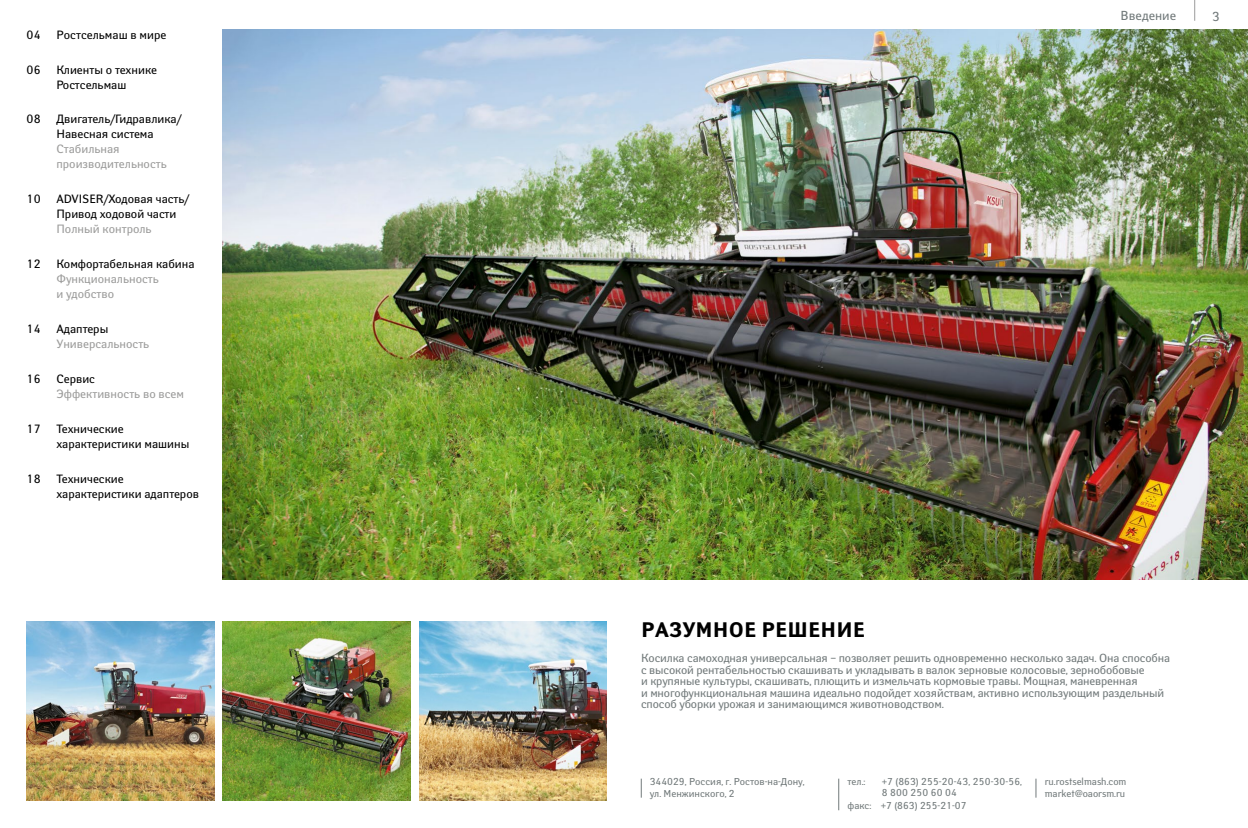
<style>
.page{position:relative;width:1248px;height:828px;background:#fff}
.page>*{position:absolute;margin:0;border:0;box-sizing:border-box;transform-origin:0 0}
.t1{font:700 21px "Yanus";letter-spacing:.01em;color:#000}
.t2{font:13px "Yanus";color:#727a7b}
.t3{font:12px/15px "Yanus";color:#000}
.t4{font:12px/15px "Yanus";color:#9c9c9b}
.t5{font:11.7px/11.5px "Yanus";letter-spacing:-.01em;color:#727a7b}
.t6{font:10px/12px "Yanus";color:#727a7b}
</style>
<div class="page">
<svg style="left:1194px;top:0;width:1px;height:21px"></svg>
<img style="left:27px;top:622px;width:187px;height:178px">
<img style="left:419px;top:622px;width:188px;height:178px">
<img style="left:223px;top:622px;width:187px;height:178px">
<img style="left:223px;top:30px;width:1024px;height:550px">
<svg style="left:641px;top:778px;width:1px;height:19px"></svg>
<hr style="left:838px;top:778px;width:1px;height:32px;background:#727a7b">
<svg style="left:1035px;top:778px;width:1px;height:19px"></svg>
<p class="t3" style="left:27px;top:27px;width:16px">04</p>
<p class="t3" style="left:56px;top:27px;width:111px">Ростсельмаш в мире</p>
<p class="t3" style="left:27px;top:62px;width:16px">06</p>
<p class="t3" style="left:56px;top:62px;width:102px">Клиенты о технике<br>Ростсельмаш</p>
<p class="t3" style="left:27px;top:112px;width:16px">08</p>
<p class="t3" style="left:56px;top:112px;width:126px">Двигатель/Гидравлика/<br>Навесная система</p>
<p class="t4" style="left:56px;top:142px;width:112px">Стабильная производительность</p>
<p class="t3" style="left:27px;top:191px;width:16px">10</p>
<p class="t3" style="left:56px;top:191px;width:134px">ADVISER/Ходовая часть/<br>Привод ходовой части</p>
<p class="t4" style="left:56px;top:221px;width:97px">Полный контроль</p>
<p class="t3" style="left:27px;top:256px;width:16px">12</p>
<p class="t3" style="left:56px;top:256px;width:140px">Комфортабельная кабина</p>
<p class="t4" style="left:56px;top:271px;width:104px">Функциональность и удобство</p>
<p class="t3" style="left:27px;top:321px;width:16px">14</p>
<p class="t3" style="left:56px;top:321px;width:53px">Адаптеры</p>
<p class="t4" style="left:56px;top:336px;width:94px">Универсальность</p>
<p class="t3" style="left:27px;top:371px;width:16px">16</p>
<p class="t3" style="left:56px;top:371px;width:40px">Сервис</p>
<p class="t4" style="left:56px;top:386px;width:129px">Эффективность во всем</p>
<p class="t3" style="left:27px;top:421px;width:16px">17</p>
<p class="t3" style="left:56px;top:421px;width:134px">Технические характеристики машины</p>
<p class="t3" style="left:27px;top:471px;width:16px">18</p>
<p class="t3" style="left:56px;top:471px;width:144px">Технические характеристики адаптеров</p>
<p class="t2" style="left:1120px;top:8px;width:57px">Введение</p>
<p class="t2" style="left:1212px;top:8px;width:9px">3</p>
<h1 class="t1" style="left:641px;top:618px;width:225px">РАЗУМНОЕ РЕШЕНИЕ</h1>
<p class="t5" style="left:641px;top:652px;width:530px">Косилка самоходная универсальная – позволяет решить одновременно несколько задач. Она способна с высокой рентабельностью скашивать и укладывать в валок зерновые колосовые, зернобобовые<br>и крупяные культуры, скашивать, плющить и измельчать кормовые травы. Мощная, маневренная<br>и многофункциональная машина идеально подойдет хозяйствам, активно использующим раздельный способ уборки урожая и занимающимся животноводством.</p>
<p class="t6" style="left:649px;top:775px;width:156px">344029, Россия, г. Ростов-на-Дону, ул. Менжинского, 2</p>
<p class="t6" style="left:1044px;top:775px;width:83px">ru.rostselmash.com market@oaorsm.ru</p>
<p class="t6" style="left:847px;top:775px;width:20px">тел.:</p>
<p class="t6" style="left:881px;top:776px;width:142px;line-height:11px">+7 (863) 255-20-43, 250-30-56,<br>8 800 250 60 04</p>
<p class="t6" style="left:847px;top:799px;width:120px">факс: +7 (863) 255-21-07</p>
</div>
